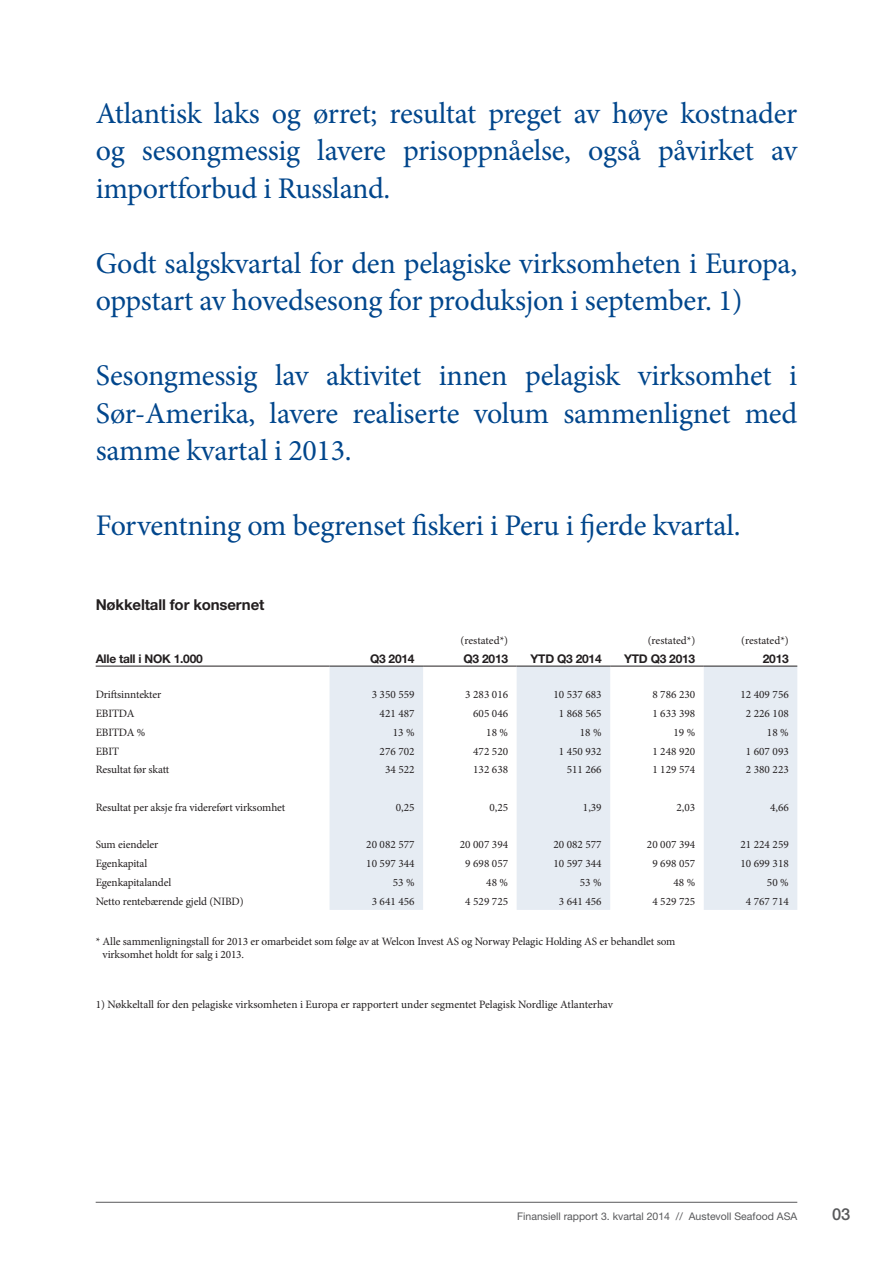
<style>
.page{position:relative;width:893px;height:1263px;background:#fff}
.page>*{position:absolute;margin:0;border:0;box-sizing:border-box;transform-origin:0 0}
.t1{font:30px/37.5px "Minion Pro";letter-spacing:-.01em;color:#01468c;text-align:justify}
.SubHeader1{font:500 16.5px "Helvetica Neue LT Pro";color:#57585a}
.Note{font:700 15px "Helvetica Neue LT Pro";letter-spacing:-.01em;color:#231f20}
.t2{font:700 12px "Helvetica Neue LT Pro";letter-spacing:-.02em;color:#231f20}
.Key_figures{font:11.25px "Minion Pro";color:#231f20}
.Info_body{font:11.25px/13.5px "Minion Pro";letter-spacing:-.01em;color:#231f20}
.t3{font:10.5px "Helvetica Neue LT Pro";color:#57585a}
</style>
<div class="page">
<hr style="left:96px;top:1202px;width:701px;height:1px;background:#57585a">
<svg style="left:330px;top:667px;width:467px;height:243px;fill:#e6ecf3"></svg>
<hr style="left:96px;top:666px;width:234px;height:1px;background:#231f20">
<hr style="left:330px;top:666px;width:93px;height:1px;background:#231f20">
<hr style="left:423px;top:666px;width:94px;height:1px;background:#231f20">
<hr style="left:517px;top:666px;width:93px;height:1px;background:#231f20">
<hr style="left:610px;top:666px;width:94px;height:1px;background:#231f20">
<hr style="left:704px;top:666px;width:93px;height:1px;background:#231f20">
<p class="t1" style="left:96px;top:94px;width:703px">Atlantisk laks og ørret; resultat preget av høye kostnader og sesongmessig lavere prisoppnåelse, også påvirket av importforbud i Russland.</p>
<p class="t1" style="left:96px;top:244px;width:703px">Godt salgskvartal for den pelagiske virksomheten i Europa, oppstart av hovedsesong for produksjon i september. 1)</p>
<p class="t1" style="left:96px;top:357px;width:703px">Sesongmessig lav aktivitet innen pelagisk virksomhet i Sør-Amerika, lavere realiserte volum sammenlignet med samme kvartal i 2013.</p>
<p class="t1" style="left:96px;top:507px;width:646px">Forventning om begrenset fiskeri i Peru i fjerde kvartal.</p>
<p class="Note" style="left:96px;top:595px;width:170px">Nøkkeltall for konsernet</p>
<p class="t2" style="left:96px;top:651px;width:109px">Alle tall i NOK 1.000</p>
<p class="t2" style="left:370px;top:651px;width:46px">Q3 2014</p>
<p class="Key_figures" style="left:461px;top:633px;width:49px">(restated*)</p>
<p class="t2" style="left:464px;top:651px;width:46px">Q3 2013</p>
<p class="t2" style="left:530px;top:651px;width:73px">YTD Q3 2014</p>
<p class="Key_figures" style="left:648px;top:633px;width:49px">(restated*)</p>
<p class="t2" style="left:624px;top:651px;width:73px">YTD Q3 2013</p>
<p class="Key_figures" style="left:741px;top:633px;width:49px">(restated*)</p>
<p class="t2" style="left:763px;top:651px;width:27px">2013</p>
<p class="Info_body" style="left:96px;top:688px;width:67px">Driftsinntekter</p>
<p class="Key_figures" style="left:372px;top:687px;width:44px">3 350 559</p>
<p class="Key_figures" style="left:465px;top:687px;width:44px">3 283 016</p>
<p class="Key_figures" style="left:553px;top:687px;width:50px">10 537 683</p>
<p class="Key_figures" style="left:652px;top:687px;width:44px">8 786 230</p>
<p class="Key_figures" style="left:740px;top:687px;width:50px">12 409 756</p>
<p class="Info_body" style="left:96px;top:707px;width:40px">EBITDA</p>
<p class="Key_figures" style="left:380px;top:706px;width:36px">421 487</p>
<p class="Key_figures" style="left:473px;top:706px;width:36px">605 046</p>
<p class="Key_figures" style="left:559px;top:706px;width:44px">1 868 565</p>
<p class="Key_figures" style="left:652px;top:706px;width:44px">1 633 398</p>
<p class="Key_figures" style="left:746px;top:706px;width:44px">2 226 108</p>
<p class="Info_body" style="left:96px;top:725px;width:51px">EBITDA %</p>
<p class="Key_figures" style="left:393px;top:725px;width:23px">13 %</p>
<p class="Key_figures" style="left:486px;top:725px;width:23px">18 %</p>
<p class="Key_figures" style="left:580px;top:725px;width:23px">18 %</p>
<p class="Key_figures" style="left:673px;top:725px;width:23px">19 %</p>
<p class="Key_figures" style="left:767px;top:725px;width:23px">18 %</p>
<p class="Info_body" style="left:96px;top:744px;width:25px">EBIT</p>
<p class="Key_figures" style="left:380px;top:743px;width:36px">276 702</p>
<p class="Key_figures" style="left:473px;top:743px;width:36px">472 520</p>
<p class="Key_figures" style="left:559px;top:743px;width:44px">1 450 932</p>
<p class="Key_figures" style="left:652px;top:743px;width:44px">1 248 920</p>
<p class="Key_figures" style="left:746px;top:743px;width:44px">1 607 093</p>
<p class="Info_body" style="left:96px;top:763px;width:75px">Resultat før skatt</p>
<p class="Key_figures" style="left:385px;top:762px;width:31px">34 522</p>
<p class="Key_figures" style="left:473px;top:762px;width:36px">132 638</p>
<p class="Key_figures" style="left:567px;top:762px;width:36px">511 266</p>
<p class="Key_figures" style="left:652px;top:762px;width:44px">1 129 574</p>
<p class="Key_figures" style="left:746px;top:762px;width:44px">2 380 223</p>
<p class="Info_body" style="left:96px;top:800px;width:191px">Resultat per aksje fra videreført virksomhet</p>
<p class="Key_figures" style="left:396px;top:800px;width:20px">0,25</p>
<p class="Key_figures" style="left:489px;top:800px;width:20px">0,25</p>
<p class="Key_figures" style="left:583px;top:800px;width:20px">1,39</p>
<p class="Key_figures" style="left:676px;top:800px;width:20px">2,03</p>
<p class="Key_figures" style="left:770px;top:800px;width:20px">4,66</p>
<p class="Info_body" style="left:96px;top:838px;width:64px">Sum eiendeler</p>
<p class="Key_figures" style="left:366px;top:837px;width:50px">20 082 577</p>
<p class="Key_figures" style="left:460px;top:837px;width:50px">20 007 394</p>
<p class="Key_figures" style="left:553px;top:837px;width:50px">20 082 577</p>
<p class="Key_figures" style="left:647px;top:837px;width:50px">20 007 394</p>
<p class="Key_figures" style="left:740px;top:837px;width:50px">21 224 259</p>
<p class="Info_body" style="left:96px;top:857px;width:53px">Egenkapital</p>
<p class="Key_figures" style="left:366px;top:856px;width:50px">10 597 344</p>
<p class="Key_figures" style="left:465px;top:856px;width:44px">9 698 057</p>
<p class="Key_figures" style="left:553px;top:856px;width:50px">10 597 344</p>
<p class="Key_figures" style="left:652px;top:856px;width:44px">9 698 057</p>
<p class="Key_figures" style="left:740px;top:856px;width:50px">10 699 318</p>
<p class="Info_body" style="left:96px;top:875px;width:77px">Egenkapitalandel</p>
<p class="Key_figures" style="left:393px;top:875px;width:23px">53 %</p>
<p class="Key_figures" style="left:486px;top:875px;width:23px">48 %</p>
<p class="Key_figures" style="left:580px;top:875px;width:23px">53 %</p>
<p class="Key_figures" style="left:673px;top:875px;width:23px">48 %</p>
<p class="Key_figures" style="left:767px;top:875px;width:23px">50 %</p>
<p class="Info_body" style="left:96px;top:894px;width:149px">Netto rentebærende gjeld (NIBD)</p>
<p class="Key_figures" style="left:372px;top:893px;width:44px">3 641 456</p>
<p class="Key_figures" style="left:465px;top:893px;width:44px">4 529 725</p>
<p class="Key_figures" style="left:559px;top:893px;width:44px">3 641 456</p>
<p class="Key_figures" style="left:652px;top:893px;width:44px">4 529 725</p>
<p class="Key_figures" style="left:746px;top:893px;width:44px">4 767 714</p>
<p class="Info_body" style="left:103px;top:934px;width:574px;text-indent:-7px">* Alle sammenligningstall for 2013 er omarbeidet som følge av at Welcon Invest AS og Norway Pelagic Holding AS er behandlet som virksomhet holdt for salg i 2013.</p>
<p class="Key_figures" style="left:96px;top:997px;width:519px">1) Nøkkeltall for den pelagiske virksomheten i Europa er rapportert under segmentet Pelagisk Nordlige Atlanterhav</p>
<p class="t3" style="left:517px;top:1209px;width:282px">Finansiell rapport 3. kvartal 2014 // Austevoll Seafood ASA</p>
<p class="SubHeader1" style="left:832px;top:1204px;width:20px">03</p>
</div>
